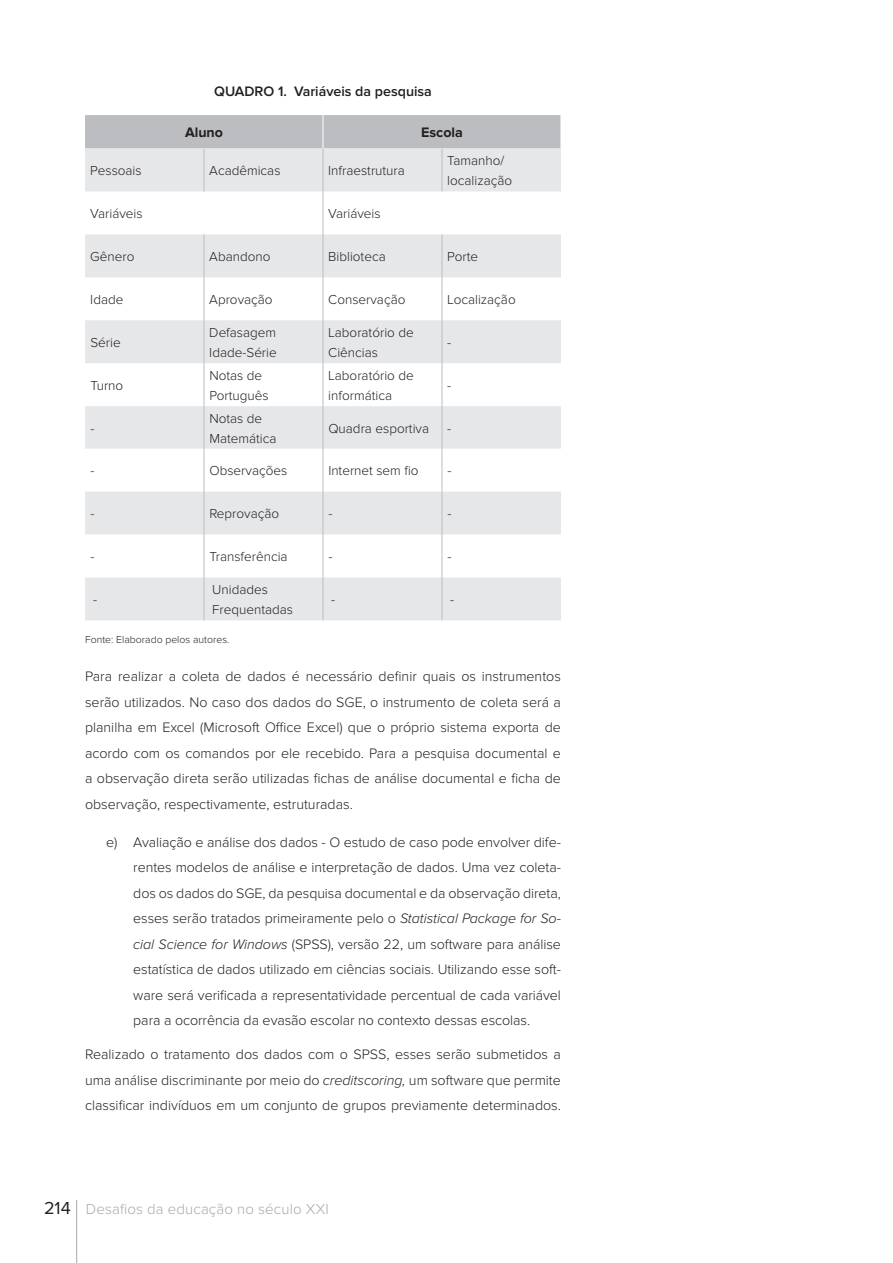
<style>
.page{position:relative;width:893px;height:1263px;background:#fff}
.page>*{position:absolute;margin:0;border:0;box-sizing:border-box;transform-origin:0 0}
.t1{font:300 15px "Proxima Nova";letter-spacing:.01em;color:#a8a9ad}
.t2{font:300 14.25px/25.5px "Proxima Nova";color:#231f20;text-align:justify}
.t3{font:600 14.25px "Proxima Nova";color:#231f20}
.t4{font:700 14.25px "Proxima Nova";color:#231f20}
.t5{font:300 13.5px/20.2px "Proxima Nova";color:#231f20}
.t6{font:300 10.5px "Proxima Nova";color:#231f20}
.s1{font-style:italic}
.s2{font-weight:400;font-size:18px;color:#231f20}
</style>
<div class="page">
<hr style="left:76px;top:1200px;width:1px;height:63px;background:#a8a9ad">
<div style="left:85px;top:115px;width:476px;height:33px;background:#bcbdc0"></div>
<svg style="left:85px;top:148px;width:476px;height:472px;fill:#e6e7e9"></svg>
<hr style="left:323px;top:115px;width:1px;height:34px;background:#fff">
<hr style="left:204px;top:149px;width:1px;height:42px;background:#bcbdc0">
<hr style="left:323px;top:149px;width:1px;height:42px;background:#bcbdc0">
<hr style="left:442px;top:149px;width:1px;height:42px;background:#bcbdc0">
<hr style="left:323px;top:191px;width:1px;height:43px;background:#bcbdc0">
<hr style="left:204px;top:234px;width:1px;height:43px;background:#bcbdc0">
<hr style="left:323px;top:234px;width:1px;height:43px;background:#bcbdc0">
<hr style="left:442px;top:234px;width:1px;height:43px;background:#bcbdc0">
<hr style="left:204px;top:277px;width:1px;height:43px;background:#bcbdc0">
<hr style="left:323px;top:277px;width:1px;height:43px;background:#bcbdc0">
<hr style="left:442px;top:277px;width:1px;height:43px;background:#bcbdc0">
<hr style="left:204px;top:320px;width:1px;height:43px;background:#bcbdc0">
<hr style="left:323px;top:320px;width:1px;height:43px;background:#bcbdc0">
<hr style="left:442px;top:320px;width:1px;height:43px;background:#bcbdc0">
<hr style="left:204px;top:363px;width:1px;height:43px;background:#bcbdc0">
<hr style="left:323px;top:363px;width:1px;height:43px;background:#bcbdc0">
<hr style="left:442px;top:363px;width:1px;height:43px;background:#bcbdc0">
<hr style="left:204px;top:406px;width:1px;height:43px;background:#bcbdc0">
<hr style="left:323px;top:406px;width:1px;height:43px;background:#bcbdc0">
<hr style="left:442px;top:406px;width:1px;height:43px;background:#bcbdc0">
<hr style="left:204px;top:449px;width:1px;height:43px;background:#bcbdc0">
<hr style="left:323px;top:449px;width:1px;height:43px;background:#bcbdc0">
<hr style="left:442px;top:449px;width:1px;height:43px;background:#bcbdc0">
<hr style="left:204px;top:492px;width:1px;height:42px;background:#bcbdc0">
<hr style="left:323px;top:492px;width:1px;height:42px;background:#bcbdc0">
<hr style="left:442px;top:492px;width:1px;height:42px;background:#bcbdc0">
<hr style="left:204px;top:534px;width:1px;height:43px;background:#bcbdc0">
<hr style="left:323px;top:534px;width:1px;height:43px;background:#bcbdc0">
<hr style="left:442px;top:534px;width:1px;height:43px;background:#bcbdc0">
<hr style="left:204px;top:577px;width:1px;height:43px;background:#bcbdc0">
<hr style="left:323px;top:577px;width:1px;height:43px;background:#bcbdc0">
<hr style="left:442px;top:577px;width:1px;height:43px;background:#bcbdc0">
<p class="t3" style="left:214px;top:83px;width:219px">QUADRO 1. Variáveis da pesquisa</p>
<p class="t4" style="left:185px;top:124px;width:40px">Aluno</p>
<p class="t4" style="left:421px;top:124px;width:43px">Escola</p>
<p class="t5" style="left:90px;top:161px;width:53px">Pessoais</p>
<p class="t5" style="left:209px;top:161px;width:73px">Acadêmicas</p>
<p class="t5" style="left:328px;top:161px;width:78px">Infraestrutura</p>
<p class="t5" style="left:447px;top:151px;width:66px">Tamanho/ localização</p>
<p class="t5" style="left:90px;top:204px;width:54px">Variáveis</p>
<p class="t5" style="left:328px;top:204px;width:54px">Variáveis</p>
<p class="t5" style="left:90px;top:247px;width:46px">Gênero</p>
<p class="t5" style="left:209px;top:247px;width:63px">Abandono</p>
<p class="t5" style="left:328px;top:247px;width:59px">Biblioteca</p>
<p class="t5" style="left:447px;top:247px;width:32px">Porte</p>
<p class="t5" style="left:90px;top:290px;width:35px">Idade</p>
<p class="t5" style="left:209px;top:290px;width:65px">Aprovação</p>
<p class="t5" style="left:328px;top:290px;width:79px">Conservação</p>
<p class="t5" style="left:447px;top:290px;width:70px">Localização</p>
<p class="t5" style="left:90px;top:333px;width:32px">Série</p>
<p class="t5" style="left:209px;top:322px;width:69px">Defasagem<br>Idade-Série</p>
<p class="t5" style="left:328px;top:322px;width:87px">Laboratório de<br>Ciências</p>
<p class="t5" style="left:447px;top:333px;width:6px">-</p>
<p class="t5" style="left:90px;top:376px;width:34px">Turno</p>
<p class="t5" style="left:209px;top:365px;width:61px">Notas de<br>Português</p>
<p class="t5" style="left:328px;top:365px;width:87px">Laboratório de informática</p>
<p class="t5" style="left:447px;top:376px;width:6px">-</p>
<p class="t5" style="left:90px;top:418px;width:6px">-</p>
<p class="t5" style="left:209px;top:408px;width:69px">Notas de<br>Matemática</p>
<p class="t5" style="left:328px;top:418px;width:102px">Quadra esportiva</p>
<p class="t5" style="left:447px;top:418px;width:6px">-</p>
<p class="t5" style="left:90px;top:461px;width:6px">-</p>
<p class="t5" style="left:209px;top:461px;width:79px">Observações</p>
<p class="t5" style="left:328px;top:461px;width:92px">Internet sem fio</p>
<p class="t5" style="left:447px;top:461px;width:6px">-</p>
<p class="t5" style="left:90px;top:504px;width:6px">-</p>
<p class="t5" style="left:209px;top:504px;width:71px">Reprovação</p>
<p class="t5" style="left:328px;top:504px;width:6px">-</p>
<p class="t5" style="left:447px;top:504px;width:6px">-</p>
<p class="t5" style="left:90px;top:547px;width:6px">-</p>
<p class="t5" style="left:209px;top:547px;width:80px">Transferência</p>
<p class="t5" style="left:328px;top:547px;width:6px">-</p>
<p class="t5" style="left:447px;top:547px;width:6px">-</p>
<p class="t5" style="left:93px;top:590px;width:6px">-</p>
<p class="t5" style="left:212px;top:580px;width:82px">Unidades<br>Frequentadas</p>
<p class="t5" style="left:331px;top:590px;width:6px">-</p>
<p class="t5" style="left:450px;top:590px;width:6px">-</p>
<p class="t6" style="left:85px;top:633px;width:146px">Fonte: Elaborado pelos autores.</p>
<p class="t2" style="left:85px;top:664px;width:477px">Para realizar a coleta de dados é necessário definir quais os instrumentos serão utilizados. No caso dos dados do SGE, o instrumento de coleta será a planilha em Excel (Microsoft Office Excel) que o próprio sistema exporta de acordo com os comandos por ele recebido. Para a pesquisa documental e a observação direta serão utilizadas fichas de análise documental e ficha de observação, respectivamente, estruturadas.</p>
<p class="t2" style="left:133px;top:829px;width:429px;text-indent:-27px">e) Avaliação e análise dos dados - O estudo de caso pode envolver dife&shy;rentes modelos de análise e interpretação de dados. Uma vez coleta&shy;dos os dados do SGE, da pesquisa documental e da observação direta, esses serão tratados primeiramente pelo o <span class="s1">Statistical Package for So&shy;cial Science for Windows</span> (SPSS), versão 22, um software para análise estatística de dados utilizado em ciências sociais. Utilizando esse soft&shy;ware será verificada a representatividade percentual de cada variável para a ocorrência da evasão escolar no contexto dessas escolas.</p>
<p class="t2" style="left:85px;top:1042px;width:477px">Realizado o tratamento dos dados com o SPSS, esses serão submetidos a uma análise discriminante por meio do <span class="s1">creditscoring,</span> um software que permite classificar indivíduos em um conjunto de grupos previamente determinados.</p>
<p class="t1" style="left:44px;top:1200px;width:286px"><span class="s2">214</span> Desafios da educação no século XXI</p>
</div>
